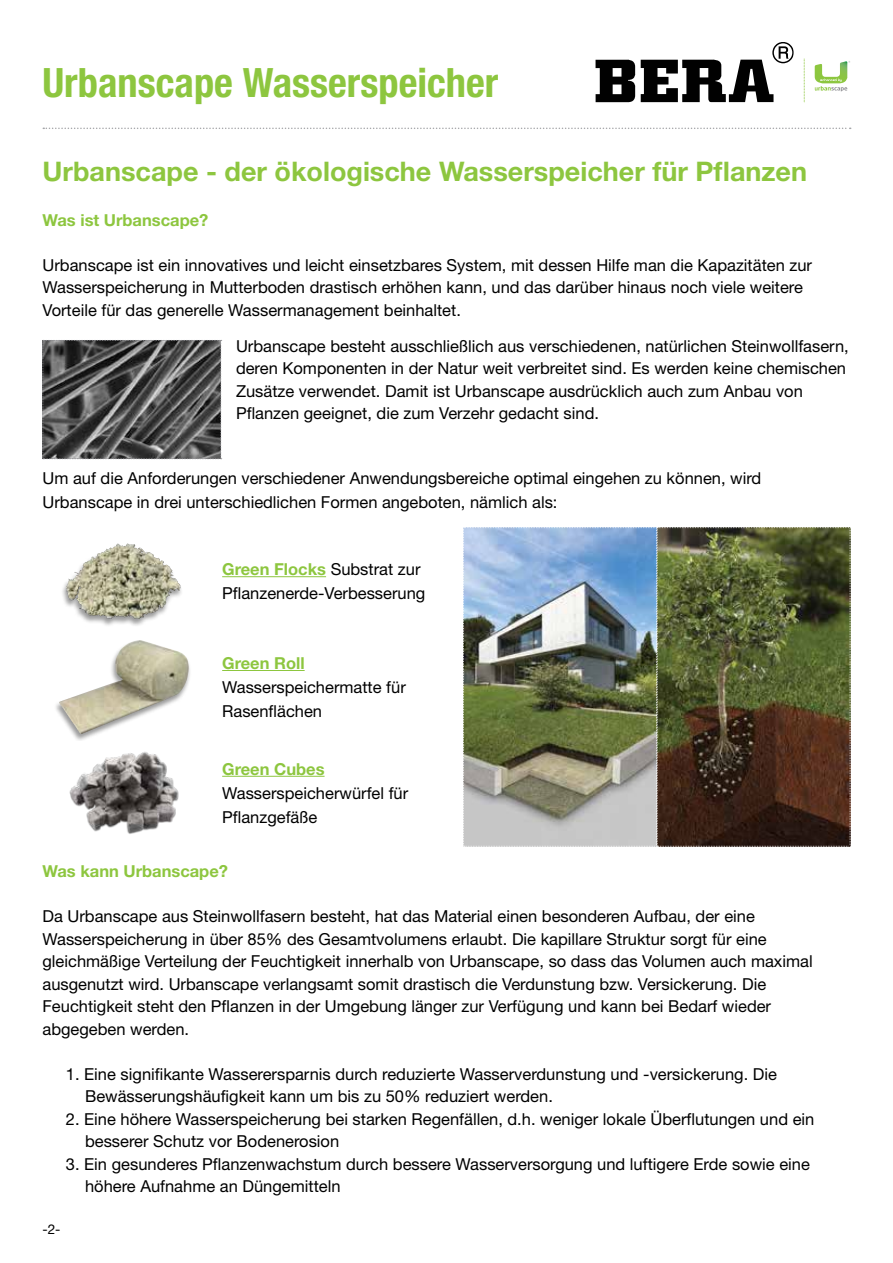
<style>
.page{position:relative;width:893px;height:1263px;background:#fff}
.page>*{position:absolute;margin:0;border:0;box-sizing:border-box;transform-origin:0 0}
.t1{font:700 condensed 40.5px "Helvetica Neue LT Std";color:#8dc63f}
.t2{font:700 27px "Helvetica Neue LT Std";color:#8dc63f}
.t3{font:16.5px/22.5px "Helvetica Neue LT Std";color:#000}
.t4{font:700 16.5px "Helvetica Neue LT Std";color:#8dc63f}
.t5{font:13.5px "Helvetica Neue LT Std";color:#000}
.s1{font-weight:700;color:#8dc63f}
</style>
<div class="page">
<svg style="left:43px;top:128px;width:808px;height:1px"></svg>
<svg style="left:815px;top:61px;width:35px;height:31px"></svg>
<svg style="left:595px;top:42px;width:199px;height:60px"></svg>
<svg style="left:804px;top:59px;width:1px;height:43px"></svg>
<svg style="left:43px;top:340px;width:179px;height:119px"></svg>
<div style="left:53px;top:639px;width:139px;height:102px;background:#000;opacity:.4"></div>
<img style="left:59px;top:640px;width:130px;height:94px">
<img style="left:53px;top:739px;width:139px;height:95px">
<div style="left:60px;top:543px;width:123px;height:84px;background:#000;opacity:.4"></div>
<img style="left:84px;top:543px;width:43px;height:20px">
<hr style="left:222px;top:576px;width:104px;height:1px;background:#8dc63f">
<hr style="left:222px;top:776px;width:103px;height:1px;background:#8dc63f">
<hr style="left:222px;top:670px;width:83px;height:1px;background:#8dc63f">
<img style="left:463px;top:527px;width:388px;height:320px">
<h1 class="t1" style="left:43px;top:58px;width:457px">Urbanscape Wasserspeicher</h1>
<h2 class="t2" style="left:43px;top:155px;width:766px">Urbanscape - der ökologische Wasserspeicher für Pflanzen</h2>
<p class="t4" style="left:43px;top:210px;width:167px">Was ist Urbanscape?</p>
<p class="t3" style="left:43px;top:254px;width:771px">Urbanscape ist ein innovatives und leicht einsetzbares System, mit dessen Hilfe man die Kapazitäten zur<br>Wasserspeicherung in Mutterboden drastisch erhöhen kann, und das darüber hinaus noch viele weitere<br>Vorteile für das generelle Wassermanagement beinhaltet.</p>
<p class="t3" style="left:236px;top:334px;width:614px">Urbanscape besteht ausschließlich aus verschiedenen, natürlichen Steinwollfasern, deren Komponenten in der Natur weit verbreitet sind. Es werden keine chemischen Zusätze verwendet. Damit ist Urbanscape ausdrücklich auch zum Anbau von Pflanzen geeignet, die zum Verzehr gedacht sind.</p>
<p class="t3" style="left:43px;top:465px;width:720px;line-height:24px">Um auf die Anforderungen verschiedener Anwendungsbereiche optimal eingehen zu können, wird<br>Urbanscape in drei unterschiedlichen Formen angeboten, nämlich als:</p>
<p class="t3" style="left:222px;top:557px;width:205px;line-height:24px"><span class="s1">Green Flocks</span> Substrat zur<br>Pflanzenerde-Verbesserung</p>
<p class="t4" style="left:222px;top:653px;width:84px">Green Roll</p>
<p class="t3" style="left:222px;top:675px;width:185px;line-height:24px">Wasserspeichermatte für<br>Rasenflächen</p>
<p class="t4" style="left:222px;top:758px;width:104px">Green Cubes</p>
<p class="t3" style="left:222px;top:780px;width:188px;line-height:24px">Wasserspeicherwürfel für<br>Pflanzgefäße</p>
<p class="t4" style="left:43px;top:861px;width:187px">Was kann Urbanscape?</p>
<p class="t3" style="left:43px;top:905px;width:772px">Da Urbanscape aus Steinwollfasern besteht, hat das Material einen besonderen Aufbau, der eine Wasserspeicherung in über 85% des Gesamtvolumens erlaubt. Die kapillare Struktur sorgt für eine gleichmäßige Verteilung der Feuchtigkeit innerhalb von Urbanscape, so dass das Volumen auch maximal ausgenutzt wird. Urbanscape verlangsamt somit drastisch die Verdunstung bzw. Versickerung. Die Feuchtigkeit steht den Pflanzen in der Umgebung länger zur Verfügung und kann bei Bedarf wieder abgegeben werden.</p>
<p class="t3" style="left:85px;top:1062px;width:694px;text-indent:-19px">1. Eine signifikante Wasserersparnis durch reduzierte Wasserverdunstung und -versickerung. Die<br>Bewässerungshäufigkeit kann um bis zu 50% reduziert werden.</p>
<p class="t3" style="left:85px;top:1107px;width:731px;text-indent:-19px">2. Eine höhere Wasserspeicherung bei starken Regenfällen, d.h. weniger lokale Überflutungen und ein besserer Schutz vor Bodenerosion</p>
<p class="t3" style="left:85px;top:1152px;width:726px;text-indent:-19px">3. Ein gesunderes Pflanzenwachstum durch bessere Wasserversorgung und luftigere Erde sowie eine höhere Aufnahme an Düngemitteln</p>
<p class="t5" style="left:43px;top:1221px;width:20px">-2-</p>
</div>
